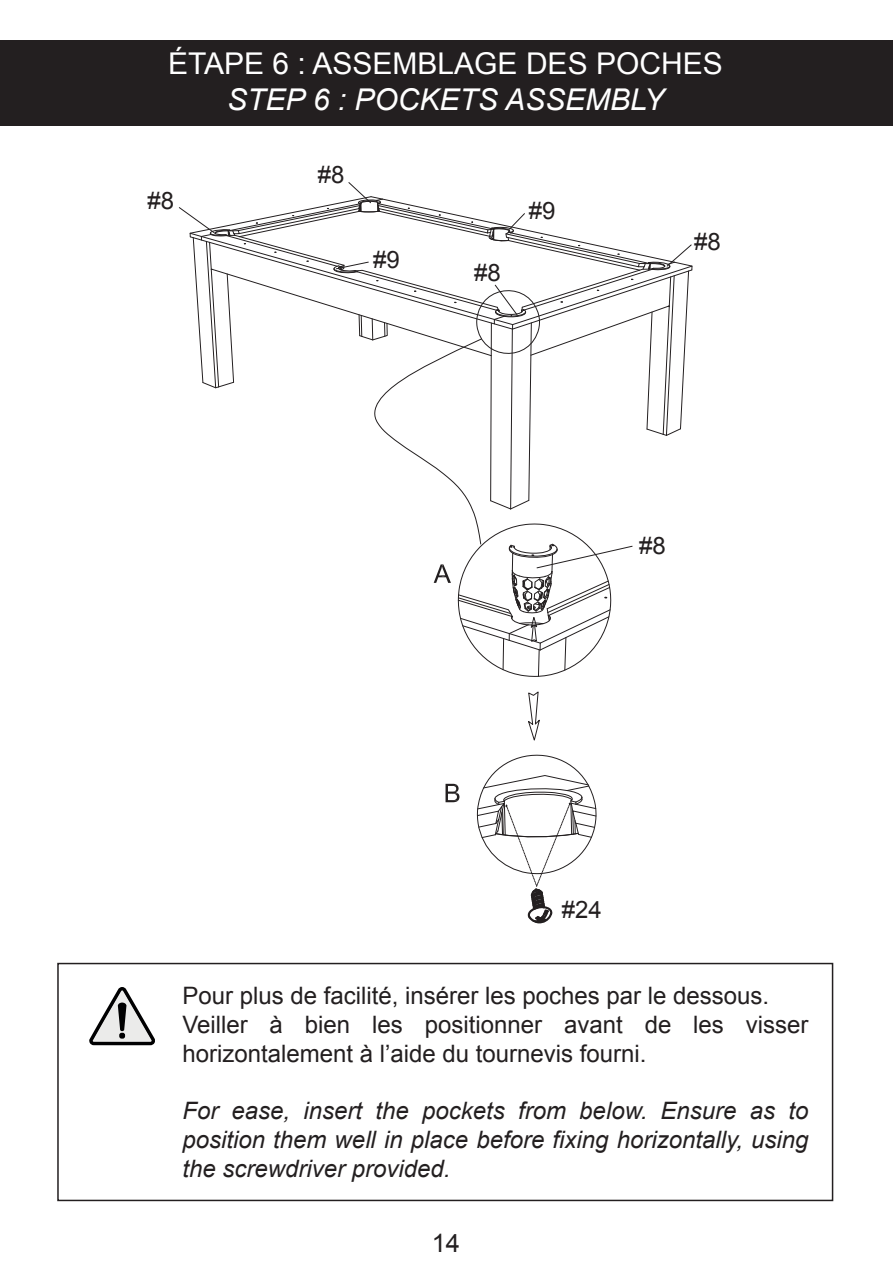
<style>
.page{position:relative;width:893px;height:1263px;background:#fff}
.page>*{position:absolute;margin:0;border:0;box-sizing:border-box;transform-origin:0 0}
.t1{font:30px "Arial";color:#fff}
.t2{font:italic 30px "Arial";color:#fff}
.t3{font:25.5px "Arial";color:#231f20}
.t4{font:24px/28.8px "Arial";color:#231f20}
.t5{font:italic 24px/28.8px "Arial";color:#231f20;text-align:justify}
</style>
<div class="page">
<div style="left:0;top:40px;width:893px;height:86px;background:#231f20"></div>
<svg style="left:89px;top:987px;width:66px;height:58px"></svg>
<div style="left:57px;top:963px;width:776px;height:238px;border:2px solid #231f20"></div>
<svg style="left:179px;top:182px;width:514px;height:742px"></svg>
<p class="t1" style="left:168px;top:44px;width:556px">ÉTAPE 6 : ASSEMBLAGE DES POCHES</p>
<p class="t2" style="left:227px;top:80px;width:438px">STEP 6 : POCKETS ASSEMBLY</p>
<p class="t4" style="left:147px;top:186px;width:28px">#8</p>
<p class="t4" style="left:318px;top:161px;width:28px">#8</p>
<p class="t4" style="left:373px;top:245px;width:28px">#9</p>
<p class="t4" style="left:474px;top:258px;width:28px">#8</p>
<p class="t4" style="left:529px;top:196px;width:28px">#9</p>
<p class="t4" style="left:694px;top:227px;width:28px">#8</p>
<p class="t4" style="left:639px;top:531px;width:28px">#8</p>
<p class="t4" style="left:562px;top:895px;width:42px">#24</p>
<p class="t4" style="left:182px;top:982px;width:628px">Pour plus de facilité, insérer les poches par le dessous.<br>Veiller à bien les positionner avant de les visser horizontalement à l’aide du tournevis fourni.</p>
<p class="t5" style="left:182px;top:1097px;width:628px">For ease, insert the pockets from below. Ensure as to position them well in place before fixing horizontally, using the screwdriver provided.</p>
<p class="t3" style="left:432px;top:1226px;width:30px">14</p>
</div>
